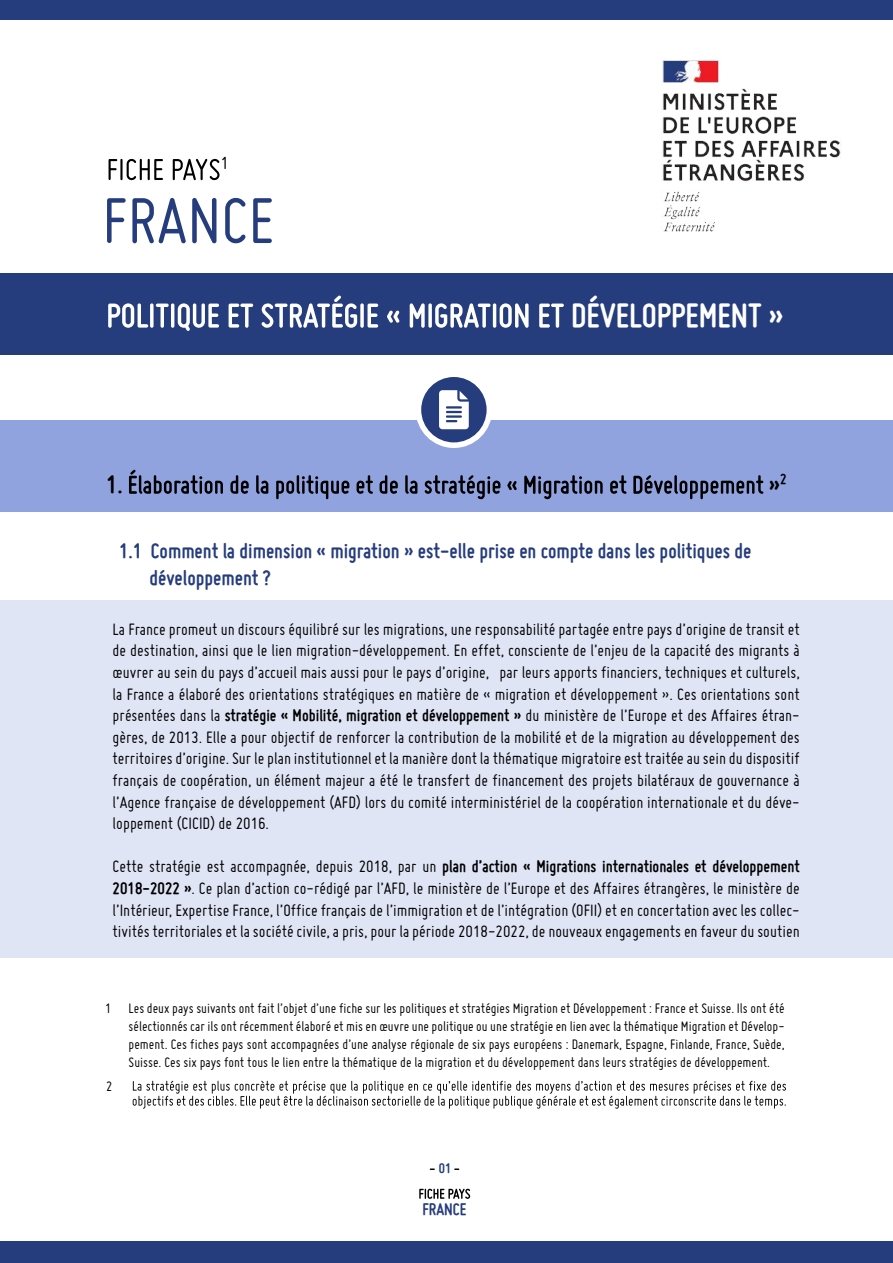
<style>
.page{position:relative;width:893px;height:1263px;background:#fff}
.page>*{position:absolute;margin:0;border:0;box-sizing:border-box;transform-origin:0 0}
.t1{font:70.5px "Miso";color:#253c7d}
.t2{font:700 36px "Miso";color:#fff}
.t3{font:700 27px "Miso";color:#000}
.t4{font:700 22.5px/27px "Miso";color:#253c7d}
.t5{font:19.2px "Miso";color:#000}
.t6{font:18px/21.6px "Miso";color:#000;text-align:justify}
.t7{font:700 18px "Miso";color:#253c7d}
.t8{font:15px/18px "Miso";color:#000;text-align:justify}
.t9{font:700 15px "Miso";color:#253c7d}
.s1{font-weight:700}
</style>
<div class="page">
<div style="left:1px;top:600px;width:892px;height:357px;background:#e0e5f6"></div>
<div style="left:1px;top:273px;width:892px;height:82px;background:#253c7d"></div>
<div style="left:0;top:0;width:893px;height:20px;background:#253c7d"></div>
<div style="left:0;top:1242px;width:893px;height:21px;background:#253c7d"></div>
<div style="left:0;top:420px;width:893px;height:53px;background:#90a3df"></div>
<div style="left:0;top:458px;width:893px;height:54px;background:#90a3df"></div>
<svg style="left:109px;top:158px;width:111px;height:23px"></svg>
<svg style="left:108px;top:295px;width:291px;height:36px"></svg>
<svg style="left:410px;top:303px;width:154px;height:25px"></svg>
<svg style="left:129px;top:470px;width:388px;height:29px"></svg>
<svg style="left:524px;top:475px;width:239px;height:24px"></svg>
<svg style="left:133px;top:1081px;width:653px;height:28px"></svg>
<img style="left:662px;top:60px;width:179px;height:172px">
<div style="left:416px;top:371px;width:76px;height:77px;background:#fff;border-radius:50%"></div>
<div style="left:421px;top:377px;width:66px;height:65px;background:#253c7d;border-radius:50%"></div>
<svg style="left:439px;top:390px;width:30px;height:39px"></svg>
<svg style="left:419px;top:1188px;width:51px;height:11px"></svg>
<p class="t5" style="left:221px;top:152px;width:10px">1</p>
<h1 class="t1" style="left:102px;top:181px;width:174px">FRANCE</h1>
<h2 class="t2" style="left:571px;top:295px;width:214px">DÉVELOPPEMENT »</h2>
<h3 class="t3" style="left:106px;top:469px;width:18px">1.</h3>
<h3 class="t3" style="left:769px;top:469px;width:19px">»<sup>2</sup></h3>
<p class="t4" style="left:149px;top:537px;width:604px;text-indent:-30px">1.1 Comment la dimension « migration » est-elle prise en compte dans les politiques de développement ?</p>
<p class="t6" style="left:113px;top:618px;width:689px">La France promeut un discours équilibré sur les migrations, une responsabilité partagée entre pays d’origine de transit et de destination, ainsi que le lien migration-développement. En effet, consciente de l’enjeu de la capacité des migrants à œuvrer au sein du pays d’accueil mais aussi pour le pays d’origine, par leurs apports financiers, techniques et culturels, la France a élaboré des orientations stratégiques en matière de « migration et développement ». Ces orientations sont présentées dans la <span class="s1">stratégie « Mobilité, migration et développement »</span> du ministère de l’Europe et des Affaires étran&shy;gères, de 2013. Elle a pour objectif de renforcer la contribution de la mobilité et de la migration au développement des territoires d’origine. Sur le plan institutionnel et la manière dont la thématique migratoire est traitée au sein du dispositif français de coopération, un élément majeur a été le transfert de financement des projets bilatéraux de gouvernance à l’Agence française de développement (AFD) lors du comité interministériel de la coopération internationale et du déve&shy;loppement (CICID) de 2016.</p>
<p class="t6" style="left:113px;top:855px;width:689px">Cette stratégie est accompagnée, depuis 2018, par un <span class="s1">plan d’action « Migrations internationales et développement 2018-2022 »</span>. Ce plan d’action co-rédigé par l’AFD, le ministère de l’Europe et des Affaires étrangères, le ministère de l’Intérieur, Expertise France, l’Office français de l’immigration et de l’intégration (OFII) et en concertation avec les collec&shy;tivités territoriales et la société civile, a pris, pour la période 2018-2022, de nouveaux engagements en faveur du soutien</p>
<p class="t8" style="left:105px;top:999px;width:8px">1</p>
<p class="t8" style="left:106px;top:1076px;width:8px">2</p>
<p class="t8" style="left:129px;top:999px;width:657px">Les deux pays suivants ont fait l’objet d’une fiche sur les politiques et stratégies Migration et Développement : France et Suisse. Ils ont été sélectionnés car ils ont récemment élaboré et mis en œuvre une politique ou une stratégie en lien avec la thématique Migration et Dévelop&shy;pement. Ces fiches pays sont accompagnées d’une analyse régionale de six pays européens : Danemark, Espagne, Finlande, France, Suède, Suisse. Ces six pays font tous le lien entre la thématique de la migration et du développement dans leurs stratégies de développement.</p>
<p class="t9" style="left:439px;top:1160px;width:14px">01</p>
<p class="t7" style="left:422px;top:1199px;width:45px">FRANCE</p>
</div>
